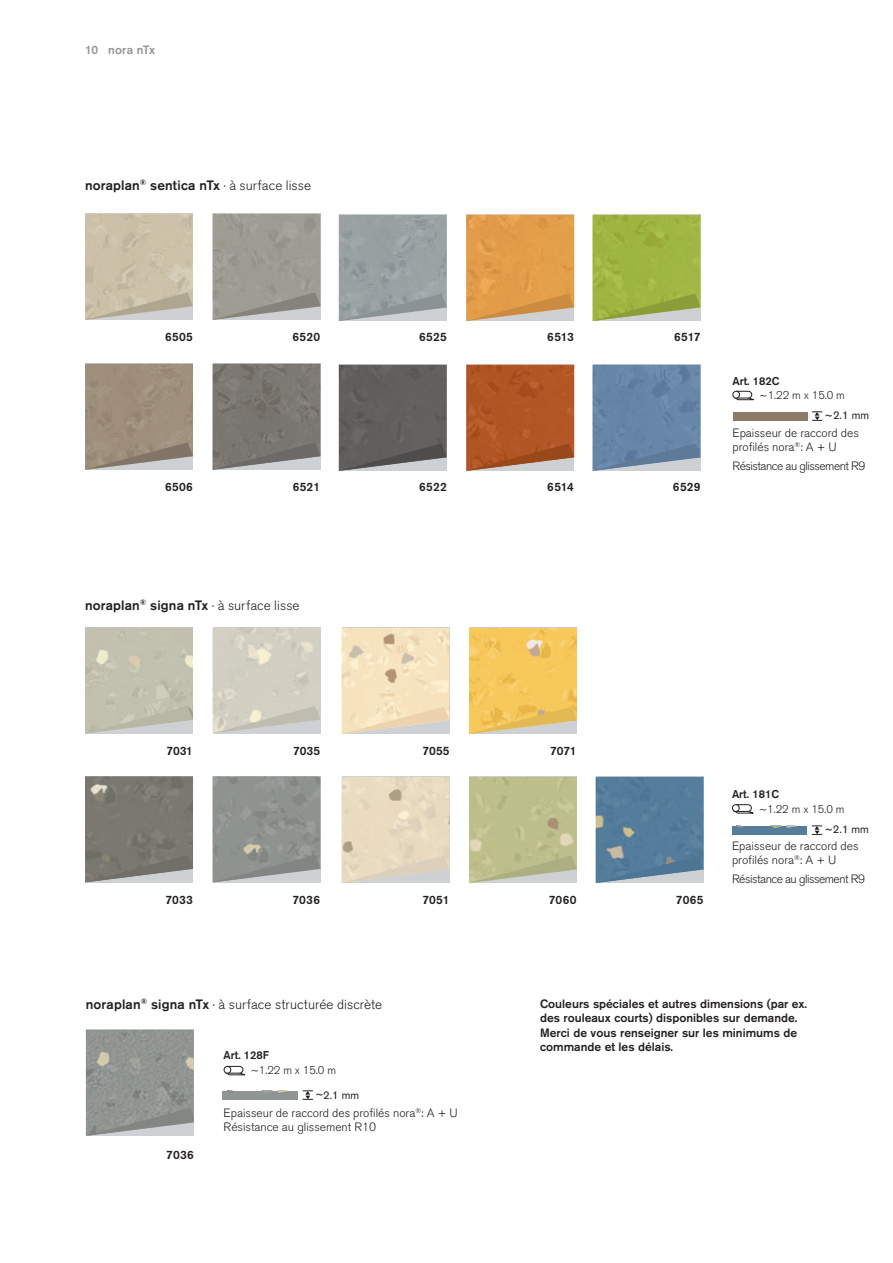
<style>
.page{position:relative;width:893px;height:1263px;background:#fff}
.page>*{position:absolute;margin:0;border:0;box-sizing:border-box;transform-origin:0 0}
.t1{font:500 13.5px "Akzidenz Grotesk Pro";letter-spacing:.01em;color:#231f20}
.t2{font:300 13.5px "Akzidenz Grotesk Pro";letter-spacing:.005em;color:#231f20}
.t3{font:500 12px/14.2px "Akzidenz Grotesk Pro";color:#231f20}
.t4{font:300 12px/14.2px "Akzidenz Grotesk Pro";color:#231f20}
.t5{font:300 12px "Akzidenz Grotesk Pro";letter-spacing:-.04em;color:#231f20}
.t6{font:500 12px "Akzidenz Grotesk Pro";letter-spacing:-.005em;color:#969598}
.t7{font:300 11.25px "Akzidenz Grotesk Pro";color:#231f20}
.t8{font:500 11.25px "Akzidenz Grotesk Pro";color:#231f20}
.t9{font:11.25px "Akzidenz Grotesk Pro";color:#231f20}
.s1{font-weight:300}
.s2{font-weight:500}
</style>
<div class="page">
<img style="left:85px;top:627px;width:108px;height:79px">
<svg style="left:85px;top:706px;width:108px;height:27px;background:#c1c1b5"></svg>
<img style="left:85px;top:776px;width:108px;height:79px">
<svg style="left:85px;top:855px;width:108px;height:27px;background:#898a84"></svg>
<svg style="left:213px;top:706px;width:107px;height:27px;background:#cdccc2"></svg>
<img style="left:213px;top:776px;width:107px;height:79px">
<svg style="left:213px;top:855px;width:107px;height:27px;background:#989d9b"></svg>
<img style="left:341px;top:628px;width:108px;height:78px">
<svg style="left:341px;top:706px;width:108px;height:28px;background:#eadbc0"></svg>
<img style="left:341px;top:777px;width:108px;height:78px">
<svg style="left:341px;top:855px;width:108px;height:28px;background:#ded5c3"></svg>
<img style="left:596px;top:777px;width:108px;height:106px">
<svg style="left:596px;top:855px;width:107px;height:28px;background:#718fa6"></svg>
<img style="left:469px;top:628px;width:108px;height:78px">
<svg style="left:469px;top:706px;width:108px;height:28px;background:#e5c474"></svg>
<img style="left:469px;top:777px;width:108px;height:78px">
<svg style="left:469px;top:855px;width:108px;height:28px;background:#bcbf9a"></svg>
<img style="left:85px;top:214px;width:108px;height:78px">
<svg style="left:85px;top:292px;width:108px;height:28px;background:#c4bdac"></svg>
<svg style="left:85px;top:442px;width:108px;height:28px;background:#a2978b"></svg>
<img style="left:213px;top:214px;width:107px;height:78px">
<svg style="left:213px;top:292px;width:107px;height:28px;background:#a2a29c"></svg>
<img style="left:213px;top:364px;width:107px;height:78px">
<svg style="left:213px;top:442px;width:107px;height:28px;background:#8a8886"></svg>
<img style="left:339px;top:215px;width:108px;height:79px">
<svg style="left:339px;top:294px;width:108px;height:27px;background:#a1a8aa"></svg>
<div style="left:339px;top:365px;width:108px;height:78px;background:#62605e"></div>
<svg style="left:339px;top:443px;width:108px;height:28px;background:#767675"></svg>
<img style="left:592px;top:215px;width:108px;height:79px">
<svg style="left:592px;top:294px;width:108px;height:27px;background:#a4b663"></svg>
<img style="left:592px;top:365px;width:108px;height:78px">
<svg style="left:592px;top:443px;width:108px;height:28px;background:#7d94ae"></svg>
<img style="left:466px;top:215px;width:108px;height:79px">
<svg style="left:466px;top:294px;width:108px;height:27px;background:#d6a569"></svg>
<img style="left:466px;top:365px;width:108px;height:78px">
<svg style="left:466px;top:443px;width:108px;height:28px;background:#b16f4c"></svg>
<svg style="left:812px;top:825px;width:10px;height:10px"></svg>
<div style="left:732px;top:826px;width:75px;height:8px;background:#547d9c"></div>
<svg style="left:736px;top:826px;width:7px;height:2px"></svg>
<svg style="left:771px;top:826px;width:25px;height:2px"></svg>
<svg style="left:732px;top:804px;width:21px;height:9px"></svg>
<div style="left:733px;top:412px;width:75px;height:8px;background:#8d7a68"></div>
<svg style="left:812px;top:411px;width:10px;height:10px"></svg>
<svg style="left:732px;top:391px;width:22px;height:9px"></svg>
<svg style="left:224px;top:1066px;width:21px;height:9px"></svg>
<img style="left:86px;top:1030px;width:108px;height:78px">
<svg style="left:86px;top:1108px;width:108px;height:28px;background:#9b9f9d"></svg>
<div style="left:223px;top:1091px;width:75px;height:8px;background:#919592"></div>
<svg style="left:263px;top:1091px;width:24px;height:2px"></svg>
<svg style="left:303px;top:1090px;width:10px;height:10px"></svg>
<p class="t6" style="left:85px;top:42px;width:71px">10 nora nTx</p>
<p class="t1" style="left:85px;top:176px;width:228px">noraplan<sup>®</sup> sentica nTx <span class="s1">· à surface lisse</span></p>
<p class="t3" style="left:165px;top:329px;width:29px">6505</p>
<p class="t3" style="left:293px;top:329px;width:29px">6520</p>
<p class="t3" style="left:419px;top:329px;width:29px">6525</p>
<p class="t3" style="left:165px;top:479px;width:29px">6506</p>
<p class="t3" style="left:293px;top:479px;width:29px">6521</p>
<p class="t3" style="left:419px;top:479px;width:29px">6522</p>
<p class="t1" style="left:85px;top:596px;width:216px">noraplan<sup>®</sup> signa nTx <span class="s1">· à surface lisse</span></p>
<p class="t3" style="left:166px;top:743px;width:28px">7031</p>
<p class="t3" style="left:293px;top:743px;width:28px">7035</p>
<p class="t3" style="left:423px;top:743px;width:28px">7055</p>
<p class="t3" style="left:166px;top:892px;width:29px">7033</p>
<p class="t3" style="left:293px;top:892px;width:29px">7036</p>
<p class="t2" style="left:86px;top:995px;width:298px"><span class="s2">noraplan</span><sup>®</sup> <span class="s2">signa nTx</span> · à surface structurée discrète</p>
<p class="t3" style="left:422px;top:892px;width:29px">7051</p>
<p class="t3" style="left:166px;top:1147px;width:29px">7036</p>
<p class="t8" style="left:224px;top:1048px;width:47px">Art. 128F</p>
<p class="t7" style="left:251px;top:1063px;width:87px">~1.22 m x 15.0 m</p>
<p class="t4" style="left:224px;top:1106px;width:236px">Epaisseur de raccord des profilés nora<sup>®</sup>: A + U<br>Résistance au glissement R10</p>
<p class="t9" style="left:315px;top:1087px;width:25px">~ 0</p>
<p class="t9" style="left:323px;top:1088px;width:38px">2.1 mm</p>
<p class="t3" style="left:547px;top:329px;width:28px">6513</p>
<p class="t3" style="left:547px;top:479px;width:28px">6514</p>
<p class="t3" style="left:674px;top:329px;width:28px">6517</p>
<p class="t3" style="left:673px;top:479px;width:29px">6529</p>
<p class="t8" style="left:732px;top:374px;width:49px">Art. 182C</p>
<p class="t7" style="left:759px;top:388px;width:87px">~1.22 m x 15.0 m</p>
<p class="t4" style="left:732px;top:425px;width:128px">Epaisseur de raccord des profilés nora<sup>®</sup>: A + U</p>
<p class="t5" style="left:732px;top:458px;width:135px">Résistance au glissement R9</p>
<p class="t9" style="left:825px;top:408px;width:46px">~2.1 mm</p>
<p class="t3" style="left:550px;top:743px;width:28px">7071</p>
<p class="t3" style="left:549px;top:892px;width:29px">7060</p>
<p class="t3" style="left:676px;top:892px;width:29px">7065</p>
<p class="t8" style="left:732px;top:787px;width:49px">Art. 181C</p>
<p class="t7" style="left:759px;top:801px;width:87px">~1.22 m x 15.0 m</p>
<p class="t4" style="left:732px;top:839px;width:128px">Epaisseur de raccord des profilés nora<sup>®</sup>: A + U</p>
<p class="t5" style="left:732px;top:871px;width:135px">Résistance au glissement R9</p>
<p class="t9" style="left:825px;top:822px;width:46px">~2.1 mm</p>
<p class="t3" style="left:540px;top:997px;width:269px">Couleurs spéciales et autres dimensions (par ex. des rouleaux courts) disponibles sur demande.<br>Merci de vous renseigner sur les minimums de commande et les délais.</p>
</div>
